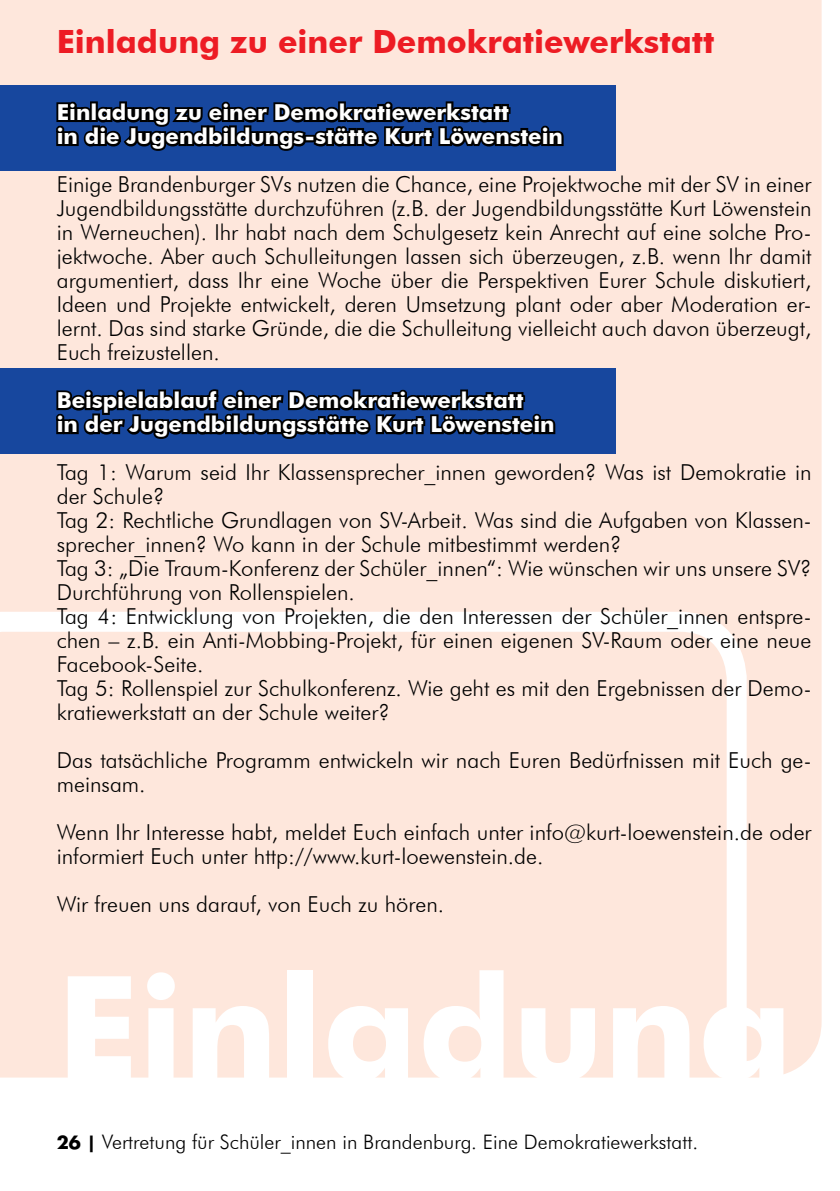
<style>
.page{position:relative;width:840px;height:1191px;background:#fff}
.page>*{position:absolute;margin:0;border:0;box-sizing:border-box;transform-origin:0 0}
.t1{font:700 144px "Futura BT";color:#fff}
.t2{font:700 32px "Futura BT";color:#ed1c24}
.t3{font:300 22px/24px "Futura BT";color:#000}
.t4{font:700 22px/24px "Futura BT";color:#fff}
.t5{font:300 20px "Futura BT";color:#000}
.s1{font-family:"Futura";font-weight:700}
</style>
<div class="page">
<div style="left:0;top:0;width:821px;height:1077px;background:#fee7dc"></div>
<div style="left:0;top:85px;width:615px;height:85px;background:#17479e"></div>
<div style="left:0;top:369px;width:615px;height:85px;background:#17479e"></div>
<div style="left:0;top:612px;width:746px;height:466px;background:#fee7dc"></div>
<svg style="left:56px;top:101px;width:508px;height:50px"></svg>
<svg style="left:56px;top:389px;width:500px;height:50px"></svg>
<h2 class="t2" style="left:57px;top:22px;width:658px">Einladung zu einer Demokratiewerkstatt</h2>
<p class="t4" style="left:57px;top:100px;width:507px">Einladung zu einer Demokratiewerkstatt<br>in die Jugendbildungs-stätte Kurt Löwenstein</p>
<p class="t3" style="left:57px;top:172px;width:756px;text-align:justify">Einige Brandenburger SVs nutzen die Chance, eine Projektwoche mit der SV in einer Jugendbildungsstätte durchzuführen (z.B. der Jugendbildungsstätte Kurt Löwenstein in Werneuchen). Ihr habt nach dem Schulgesetz kein Anrecht auf eine solche Pro&shy;jektwoche. Aber auch Schulleitungen lassen sich überzeugen, z.B. wenn Ihr damit argumentiert, dass Ihr eine Woche über die Perspektiven Eurer Schule diskutiert, Ideen und Projekte entwickelt, deren Umsetzung plant oder aber Moderation er&shy;lernt. Das sind starke Gründe, die die Schulleitung vielleicht auch davon überzeugt, Euch freizustellen.</p>
<p class="t4" style="left:57px;top:388px;width:499px">Beispielablauf einer Demokratiewerkstatt<br>in der Jugendbildungsstätte Kurt Löwenstein</p>
<p class="t3" style="left:57px;top:460px;width:756px">Tag 1: Warum seid Ihr Klassensprecher_innen geworden? Was ist Demokratie in der Schule?<br>Tag 2: Rechtliche Grundlagen von SV-Arbeit. Was sind die Aufgaben von Klassen&shy;sprecher_innen? Wo kann in der Schule mitbestimmt werden?<br>Tag 3: „Die Traum-Konferenz der Schüler_innen“: Wie wünschen wir uns unsere SV?<br>Durchführung von Rollenspielen.<br>Tag 4: Entwicklung von Projekten, die den Interessen der Schüler_innen entspre&shy;chen – z.B. ein Anti-Mobbing-Projekt, für einen eigenen SV-Raum oder eine neue Facebook-Seite.<br>Tag 5: Rollenspiel zur Schulkonferenz. Wie geht es mit den Ergebnissen der Demo&shy;kratiewerkstatt an der Schule weiter?</p>
<p class="t3" style="left:57px;top:748px;width:756px">Das tatsächliche Programm entwickeln wir nach Euren Bedürfnissen mit Euch ge&shy;meinsam.</p>
<p class="t3" style="left:57px;top:820px;width:755px">Wenn Ihr Interesse habt, meldet Euch einfach unter info@kurt-loewenstein.de oder informiert Euch unter http://www.kurt-loewenstein.de.</p>
<p class="t3" style="left:57px;top:892px;width:389px">Wir freuen uns darauf, von Euch zu hören.</p>
<h1 class="t1" style="left:57px;top:940px;width:737px">Einladung</h1>
<p class="t5" style="left:57px;top:1130px;width:642px"><span class="s1">26 |</span> Vertretung für Schüler_innen in Brandenburg. Eine Demokratiewerkstatt.</p>
</div>
